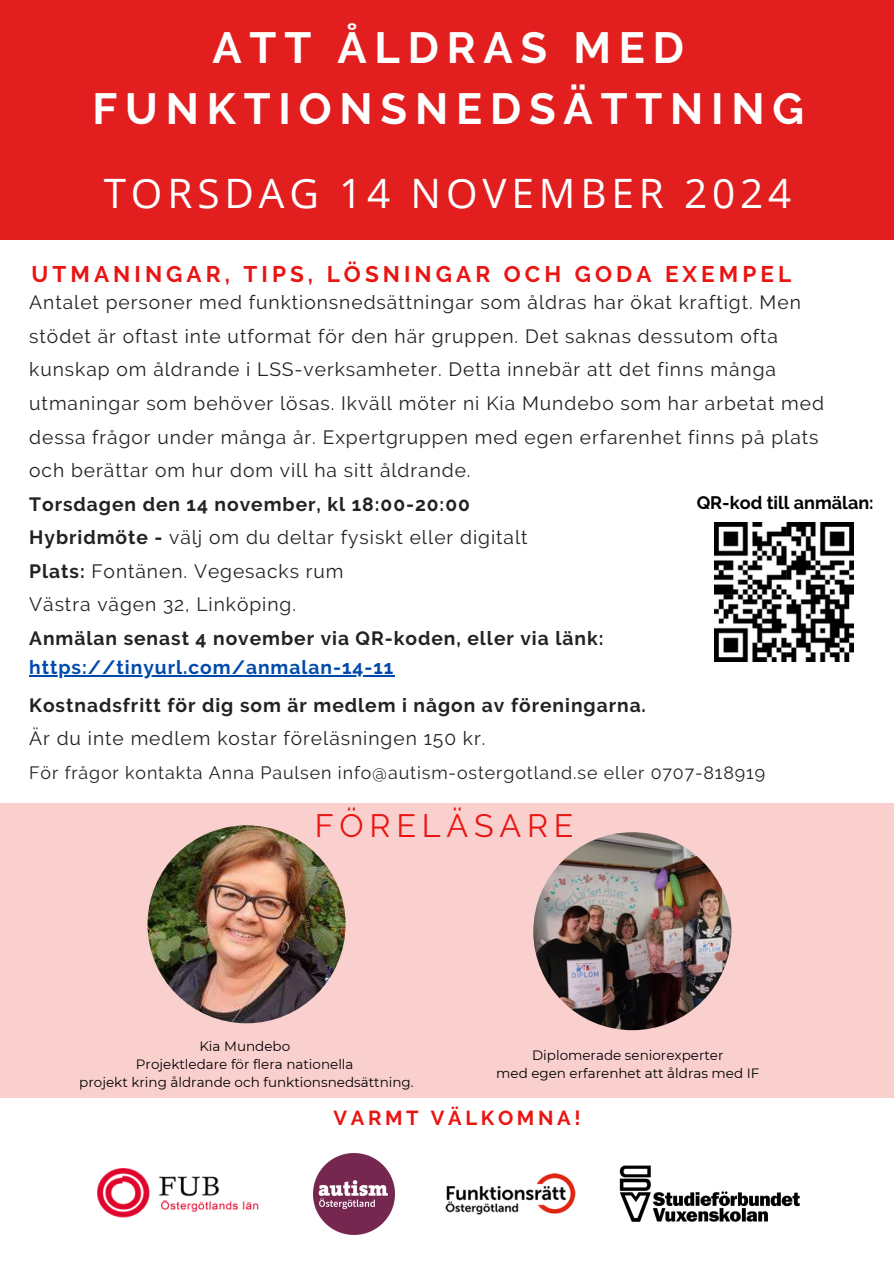
<style>
.page{position:relative;width:894px;height:1264px;background:#fff}
.page>*{position:absolute;margin:0;border:0;box-sizing:border-box;transform-origin:0 0}
.t1{font:700 43.5px/60.8px "Raleway";letter-spacing:.18em;color:#fff;text-align:center}
.t2{font:40.5px "Open Sans";letter-spacing:.12em;color:#fff}
.t3{font:32.25px "Raleway";letter-spacing:.18em;color:#e91512}
.t4{font:700 22.5px "Raleway";letter-spacing:.18em;color:#e91512}
.t5{font:700 20.25px "Raleway";letter-spacing:.18em;color:#e91512}
.t6{font:19.2px/33.5px "Raleway";letter-spacing:.05em;color:#222}
.t7{font:700 19.2px "Raleway";letter-spacing:.05em;color:#222}
.t8{font:700 19.2px "Raleway";letter-spacing:.05em;color:#004aad}
.t9{font:700 18px "Raleway";color:#000}
.t10{font:17.85px "Raleway";letter-spacing:.05em;color:#222}
.t11{font:13.5px "Montserrat";color:#000}
.s1{font-weight:700}
</style>
<div class="page">
<div style="left:0;top:0;width:893px;height:239px;background:#e21e1f"></div>
<div style="left:0;top:803px;width:893px;height:294px;background:#fad0cf"></div>
<img style="left:98px;top:1168px;width:161px;height:50px">
<img style="left:147px;top:825px;width:198px;height:198px;border-radius:50%">
<img style="left:533px;top:832px;width:198px;height:198px;border-radius:50%">
<img style="left:445px;top:1172px;width:131px;height:43px">
<img style="left:314px;top:1153px;width:81px;height:81px">
<img style="left:714px;top:522px;width:139px;height:140px">
<img style="left:619px;top:1165px;width:181px;height:57px">
<hr style="left:29px;top:675px;width:365px;height:1px;background:#004aad">
<h3 class="t1" style="left:92px;top:17px;width:713px">ATT ÅLDRAS MED<br>FUNKTIONSNEDSÄTTNING</h3>
<p class="t2" style="left:104px;top:164px;width:689px">TORSDAG 14 NOVEMBER 2024</p>
<p class="t4" style="left:32px;top:261px;width:760px">UTMANINGAR, TIPS, LÖSNINGAR OCH GODA EXEMPEL</p>
<p class="t6" style="left:29px;top:286px;width:796px">Antalet personer med funktionsnedsättningar som åldras har ökat kraftigt. Men stödet är oftast inte utformat för den här gruppen. Det saknas dessutom ofta kunskap om åldrande i LSS-verksamheter. Detta innebär att det finns många utmaningar som behöver lösas. Ikväll möter ni Kia Mundebo som har arbetat med dessa frågor under många år. Expertgruppen med egen erfarenhet finns på plats och berättar om hur dom vill ha sitt åldrande.</p>
<p class="t7" style="left:29px;top:492px;width:442px">Torsdagen den 14 november, kl 18:00-20:00</p>
<p class="t6" style="left:29px;top:520px;width:499px"><span class="s1">Hybridmöte -</span> välj om du deltar fysiskt eller digitalt</p>
<p class="t6" style="left:29px;top:554px;width:316px"><span class="s1">Plats:</span> Fontänen. Vegesacks rum</p>
<p class="t6" style="left:29px;top:587px;width:268px">Västra vägen 32, Linköping.</p>
<p class="t7" style="left:29px;top:626px;width:575px">Anmälan senast 4 november via QR-koden, eller via länk:</p>
<p class="t9" style="left:696px;top:492px;width:178px">QR-kod till anmälan:</p>
<p class="t8" style="left:29px;top:656px;width:365px">https://tinyurl.com/anmalan-14-11</p>
<p class="t7" style="left:29px;top:693px;width:618px">Kostnadsfritt för dig som är medlem i någon av föreningarna.</p>
<p class="t6" style="left:29px;top:721px;width:457px">Är du inte medlem kostar föreläsningen 150 kr.</p>
<h6 class="t10" style="left:29px;top:762px;width:737px">För frågor kontakta Anna Paulsen info@autism-ostergotland.se eller 0707-818919</h6>
<p class="t3" style="left:315px;top:806px;width:260px">FÖRELÄSARE</p>
<p class="t11" style="left:199px;top:1038px;width:92px">Kia Mundebo</p>
<p class="t11" style="left:136px;top:1056px;width:219px">Projektledare för flera nationella</p>
<p class="t11" style="left:79px;top:1074px;width:336px">projekt kring åldrande och funktionsnedsättning.</p>
<p class="t11" style="left:532px;top:1046px;width:193px">Diplomerade seniorexperter</p>
<h5 class="t11" style="left:496px;top:1064px;width:265px">med egen erfarenhet att åldras med IF</h5>
<p class="t5" style="left:333px;top:1105px;width:248px">VARMT VÄLKOMNA!</p>
</div>
